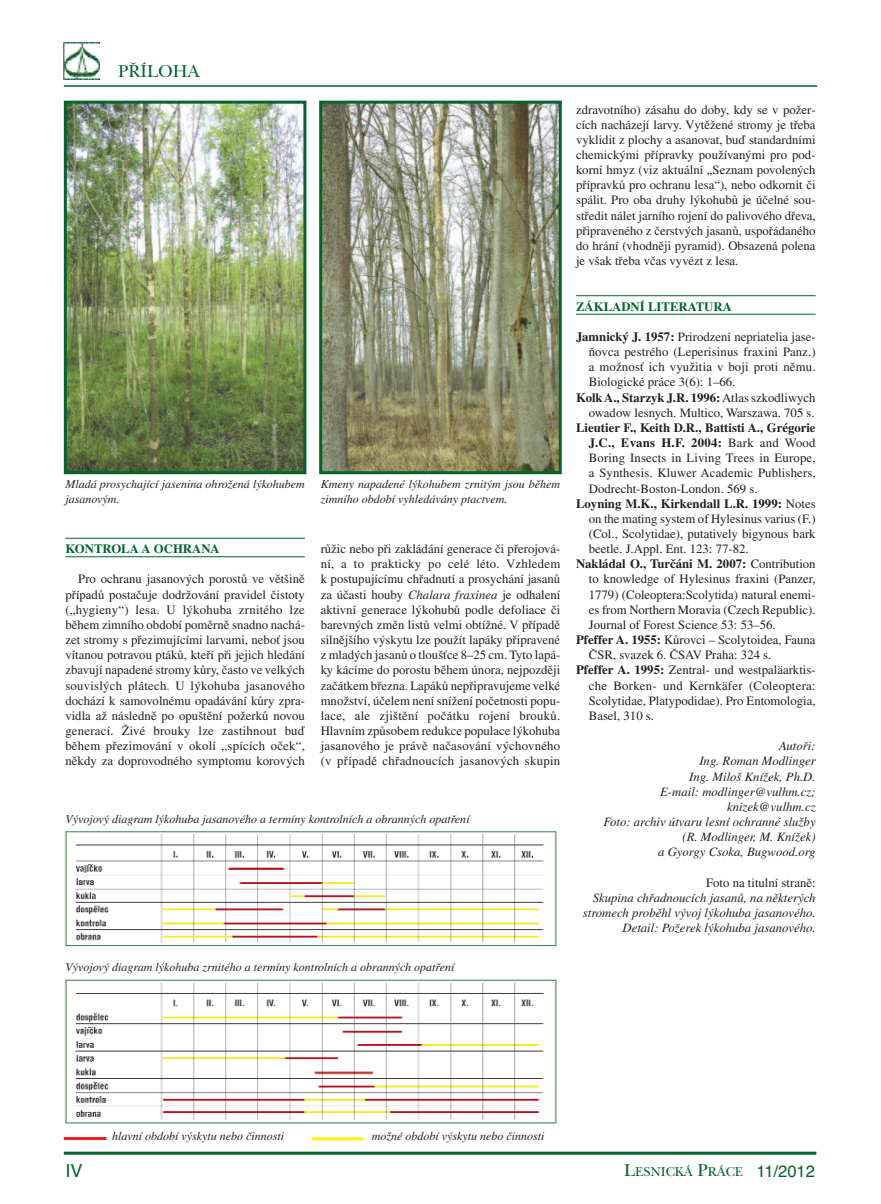
<style>
.page{position:relative;width:881px;height:1204px;background:#fff}
.page>*{position:absolute;margin:0;border:0;box-sizing:border-box;transform-origin:0 0}
.t1{font:18px "New Baskerville CE";color:#00652e}
.t2{font:18px "Helvetica";color:#00652e}
.t3{font:13.5px "New Baskerville CE";color:#00652e}
.t4{font:12.75px/15.1px "Times CE";color:#231f20;text-align:justify}
.t5{font:italic 12.75px/15.1px "Times CE";color:#231f20;text-align:right}
.t6{font:700 12.75px "Times CE";color:#231f20}
.t7{font:700 12.75px "Times CE";color:#00652e}
.t8{font:12.75px "Times CE";letter-spacing:.02em;color:#231f20}
.t9{font:700 12.75px "Times CE";letter-spacing:.02em;color:#231f20}
.t10{font:italic 12px/15px "Times CE";color:#231f20}
.s1{font-style:italic}
.s2{font-weight:700}
.s3{font-weight:400}
.s4{font-size:18px}
.s5{font-family:"Helvetica";font-size:16.5px}
</style>
<div class="page">
<hr style="left:65px;top:538px;width:240px;height:1px;background:#00652e">
<hr style="left:65px;top:556px;width:240px;height:1px;background:#00652e">
<hr style="left:576px;top:295px;width:239px;height:1px;background:#00652e">
<hr style="left:576px;top:314px;width:239px;height:1px;background:#00652e">
<hr style="left:64px;top:1151px;width:752px;height:3px;background:#00652e">
<hr style="left:64px;top:85px;width:752px;height:2px;background:#00652e">
<img style="left:63px;top:42px;width:36px;height:38px">
<hr style="left:64px;top:1136px;width:42px;height:3px;background:#ee1d23">
<hr style="left:311px;top:1137px;width:52px;height:3px;background:#fff101">
<img style="left:68px;top:105px;width:234px;height:365px">
<div style="left:64px;top:101px;width:242px;height:373px;border:3px solid #00652e"></div>
<img style="left:323px;top:105px;width:234px;height:365px">
<div style="left:319px;top:101px;width:242px;height:373px;border:3px solid #00652e"></div>
<img style="left:64px;top:831px;width:493px;height:116px">
<img style="left:64px;top:979px;width:493px;height:145px">
<h1 class="t1" style="left:118px;top:65px;width:83px">PŘÍLOHA</h1>
<p class="t10" style="left:65px;top:478px;width:241px">Mladá prosychající jasenina ohrožená lýkohubem jasanovým.</p>
<p class="t10" style="left:320px;top:478px;width:241px">Kmeny napadené lýkohubem zrnitým jsou během zimního období vyhledávány ptactvem.</p>
<p class="t7" style="left:65px;top:544px;width:156px">KONTROLA A OCHRANA</p>
<p class="t4" style="left:65px;top:573px;width:241px;text-indent:13px">Pro ochranu jasanových porostů ve většině případů postačuje dodržování pravidel čistoty („hygieny“) lesa. U lýkohuba zrnitého lze během zimního období poměrně snadno nachá&shy;zet stromy s přezimujícími larvami, neboť jsou vítanou potravou ptáků, kteří při jejich hledání zbavují napadené stromy kůry, často ve velkých souvislých plátech. U lýkohuba jasanového dochází k samovolnému opadávání kůry zpra&shy;vidla až následně po opuštění požerků novou generací. Živé brouky lze zastihnout buď během přezimování v okolí „spících oček“, někdy za doprovodného symptomu korových</p>
<p class="t4" style="left:320px;top:542px;width:241px">růžic nebo při zakládání generace či přerojová&shy;ní, a to prakticky po celé léto. Vzhledem k postupujícímu chřadnutí a prosychání jasanů za účasti houby <span class="s1">Chalara fraxinea</span> je odhalení aktivní generace lýkohubů podle defoliace či barevných změn listů velmi obtížné. V případě silnějšího výskytu lze použít lapáky připravené z mladých jasanů o tloušťce 8–25 cm. Tyto lapá&shy;ky kácíme do porostu během února, nejpozději začátkem března. Lapáků nepřipravujeme velké množství, účelem není snížení početnosti popu&shy;lace, ale zjištění počátku rojení brouků.<br>Hlavním způsobem redukce populace lýkohuba jasanového je právě načasování výchovného (v případě chřadnoucích jasanových skupin</p>
<p class="t10" style="left:65px;top:812px;width:405px">Vývojový diagram lýkohuba jasanového a termíny kontrolních a obranných opatření</p>
<p class="t10" style="left:65px;top:960px;width:390px">Vývojový diagram lýkohuba zrnitého a termíny kontrolních a obranných opatření</p>
<p class="t4" style="left:576px;top:103px;width:241px">zdravotního) zásahu do doby, kdy se v požer&shy;cích nacházejí larvy. Vytěžené stromy je třeba vyklidit z plochy a asanovat, buď standardními chemickými přípravky používanými pro pod&shy;korní hmyz (viz aktuální „Seznam povolených přípravků pro ochranu lesa“), nebo odkornit či spálit. Pro oba druhy lýkohubů je účelné sou&shy;středit nálet jarního rojení do palivového dřeva, připraveného z čerstvých jasanů, uspořádaného do hrání (vhodněji pyramid). Obsazená polena je však třeba včas vyvézt z lesa.</p>
<p class="t7" style="left:576px;top:302px;width:157px">ZÁKLADNÍ LITERATURA</p>
<p class="t4" style="left:576px;top:330px;width:241px"><span class="s2">Jamnický J. 1957:</span> Prirodzení nepriatelia jase-</p>
<p class="t4" style="left:588px;top:345px;width:228px">ňovca pestrého (Leperisinus fraxini Panz.)</p>
<p class="t4" style="left:588px;top:360px;width:228px">a možnosť ich využitia v boji proti němu.</p>
<p class="t4" style="left:588px;top:376px;width:148px">Biologické práce 3(6): 1–66.</p>
<p class="t6" style="left:576px;top:393px;width:241px">KolkA., Starzyk J.R. 1996:<span class="s3">Atlas szkodliwych</span></p>
<p class="t4" style="left:588px;top:406px;width:227px">owadow lesnych. Multico, Warszawa. 705 s.</p>
<p class="t6" style="left:576px;top:423px;width:241px">Lieutier F., Keith D.R., Battisti A., Grégorie</p>
<p class="t9" style="left:588px;top:438px;width:228px">J.C., Evans H.F. 2004: <span class="s3">Bark and Wood</span></p>
<p class="t4" style="left:588px;top:451px;width:228px">Boring Insects in Living Trees in Europe,</p>
<p class="t4" style="left:588px;top:467px;width:228px">a Synthesis. Kluwer Academic Publishers,</p>
<p class="t4" style="left:588px;top:482px;width:170px">Dodrecht-Boston-London. 569 s.</p>
<p class="t6" style="left:576px;top:499px;width:241px">Loyning M.K., Kirkendall L.R. 1999: <span class="s3">Notes</span></p>
<p class="t4" style="left:588px;top:512px;width:228px">on the mating system of Hylesinus varius (F.)</p>
<p class="t4" style="left:588px;top:527px;width:228px">(Col., Scolytidae), putatively bigynous bark</p>
<p class="t4" style="left:588px;top:542px;width:161px">beetle. J.Appl. Ent. 123: 77-82.</p>
<p class="t6" style="left:576px;top:559px;width:241px">Nakládal O., Turčáni M. 2007: <span class="s3">Contribution</span></p>
<p class="t4" style="left:588px;top:573px;width:228px">to knowledge of Hylesinus fraxini (Panzer,</p>
<p class="t4" style="left:588px;top:588px;width:228px">1779) (Coleoptera:Scolytida) natural enemi-</p>
<p class="t4" style="left:588px;top:603px;width:228px">es from Northern Moravia (Czech Republic).</p>
<p class="t4" style="left:588px;top:618px;width:188px">Journal of Forest Science 53: 53–56.</p>
<p class="t4" style="left:576px;top:633px;width:241px"><span class="s2">Pfeffer A. 1955:</span> Kůrovci – Scolytoidea, Fauna</p>
<p class="t4" style="left:588px;top:648px;width:184px">ČSR, svazek 6. ČSAV Praha: 324 s.</p>
<p class="t4" style="left:576px;top:663px;width:241px"><span class="s2">Pfeffer A. 1995:</span> Zentral- und westpaläarktis-</p>
<p class="t8" style="left:588px;top:680px;width:228px">che Borken- und Kernkäfer (Coleoptera:</p>
<p class="t4" style="left:588px;top:694px;width:228px">Scolytidae, Platypodidae). Pro Entomologia,</p>
<p class="t4" style="left:588px;top:709px;width:67px">Basel, 310 s.</p>
<p class="t5" style="left:603px;top:739px;width:213px">Autoři:<br>Ing. Roman Modlinger<br>Ing. Miloš Knížek, Ph.D.<br>E-mail: modlinger@vulhm.cz; knizek@vulhm.cz<br>Foto: archiv útvaru lesní ochranné služby (R. Modlinger, M. Knížek)<br>a Gyorgy Csoka, Bugwood.org</p>
<p class="t4" style="left:706px;top:876px;width:111px">Foto na titulní straně:</p>
<p class="t5" style="left:582px;top:891px;width:234px">Skupina chřadnoucích jasanů, na některých stromech proběhl vývoj lýkohuba jasanového.<br>Detail: Požerek lýkohuba jasanového.</p>
<p class="t10" style="left:112px;top:1129px;width:173px">hlavní období výskytu nebo činnosti</p>
<p class="t10" style="left:371px;top:1129px;width:174px">možné období výskytu nebo činnosti</p>
<h1 class="t2" style="left:65px;top:1159px;width:19px">IV</h1>
<p class="t3" style="left:623px;top:1166px;width:192px"><span class="s4">L</span>ESNICKÁ <span class="s4">P</span>RÁCE <span class="s5">11/2012</span></p>
</div>
